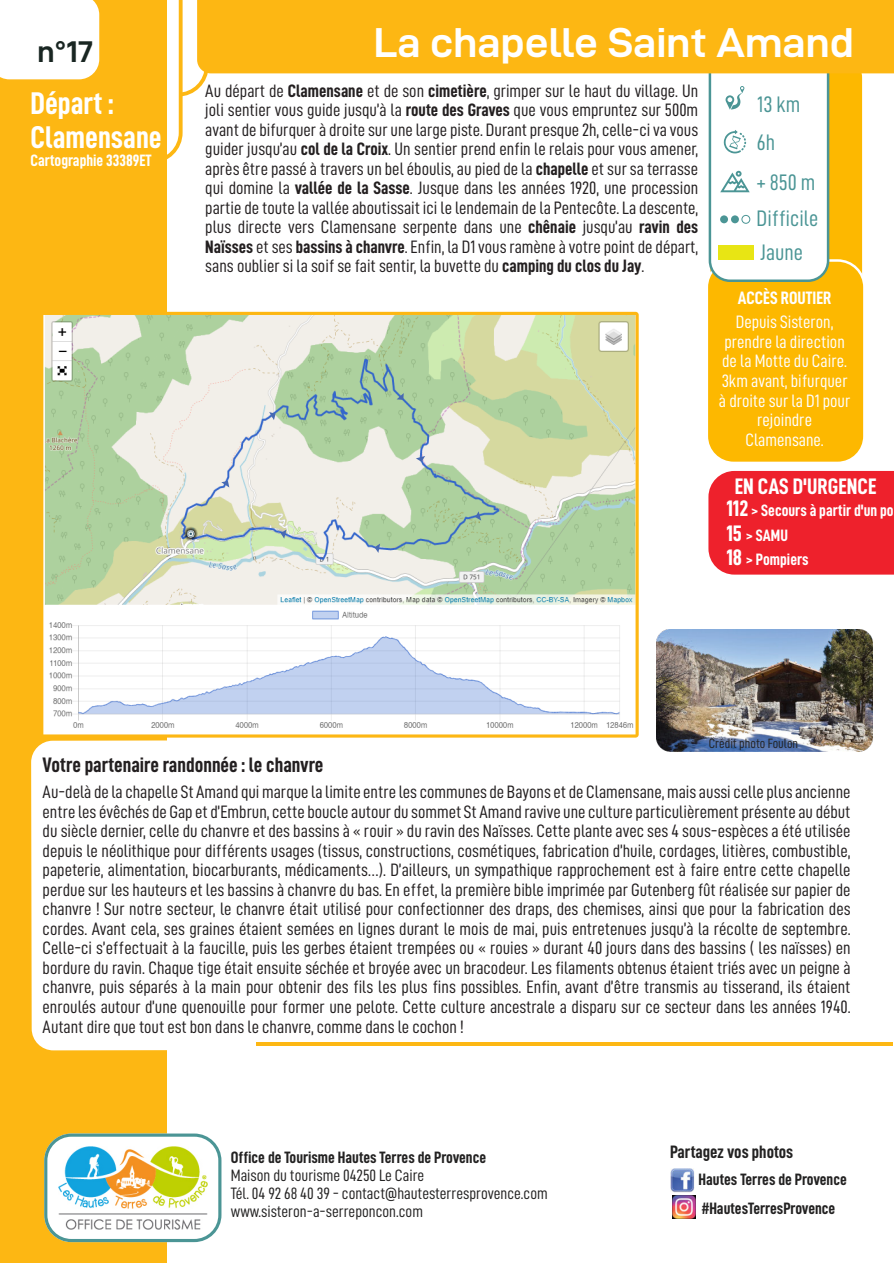
<style>
.page{position:relative;width:894px;height:1263px;background:#fff}
.page>*{position:absolute;margin:0;border:0;box-sizing:border-box;transform-origin:0 0}
.t1{font:41.85px "D DIN Exp Bold";color:#fff}
.t2{font:31.5px/34.2px "D DIN Condensed Bold";color:#fff}
.t3{font:30px "D DIN Exp Bold";color:#192622}
.t4{font:22.5px/40.2px "D DIN Condensed";color:#4b9595}
.t5{font:22.5px "D DIN Condensed Bold";color:#fff}
.t6{font:21px "D DIN Condensed Bold";color:#231f20}
.t7{font:18px/19.5px "D DIN Condensed";color:#231f20;text-align:justify}
.t8{font:18px/19.5px "D DIN Condensed";color:#fff;text-align:center}
.t9{font:18px "D DIN Condensed Bold";color:#232222}
.t10{font:18px "D DIN Condensed Bold";color:#fff}
.t11{font:16.5px/17.9px "D DIN Condensed";color:#232222}
.t12{font:16.5px "D DIN Condensed Bold";color:#232222}
.t13{font:16.5px/24.5px "D DIN Condensed Bold";color:#fff}
.t14{font:13.5px "D DIN Condensed";color:#232222}
.s1{font-family:"D DIN Condensed Bold"}
.s2{font-size:22.5px}
</style>
<div class="page">
<div style="left:707px;top:51px;width:157px;height:415px;background:#fdb800;border:3px solid #fff;border-radius:26px"></div>
<div style="left:705px;top:259px;width:160px;height:205px;background:#fdb800;border:3px solid #fff;border-radius:27px"></div>
<div style="left:0;top:0;width:167px;height:1263px;background:#fdb713"></div>
<div style="left:708px;top:471px;width:185px;height:104px;background:#ee212c"></div>
<div style="left:708px;top:51px;width:121px;height:231px;background:#fff;border:3px solid #4b9595;border-radius:20px"></div>
<div style="left:717px;top:245px;width:36px;height:14px;background:#e8e514"></div>
<svg style="left:723px;top:130px;width:22px;height:23px"></svg>
<svg style="left:720px;top:171px;width:29px;height:21px"></svg>
<svg style="left:725px;top:86px;width:19px;height:24px"></svg>
<div style="left:741px;top:215px;width:8px;height:8px;border:1px solid #4b9595;border-radius:50%"></div>
<svg style="left:730px;top:215px;width:8px;height:8px"></svg>
<svg style="left:719px;top:215px;width:8px;height:8px"></svg>
<div style="left:208px;top:0;width:685px;height:73px;background:#fdb713"></div>
<svg style="left:0;top:0;width:208px;height:160px"></svg>
<hr style="left:256px;top:1042px;width:636px;height:4px;background:#fdb713">
<img style="left:670px;top:1168px;width:24px;height:24px">
<img style="left:672px;top:1195px;width:23px;height:24px">
<svg style="left:44px;top:1133px;width:177px;height:109px"></svg>
<img style="left:59px;top:1146px;width:148px;height:84px">
<div style="left:31px;top:740px;width:136px;height:310px;background:#fff"></div>
<img style="left:656px;top:629px;width:216px;height:123px">
<svg style="left:43px;top:312px;width:595px;height:426px"></svg>
<svg style="left:221px;top:481px;width:8px;height:6px"></svg>
<svg style="left:415px;top:456px;width:10px;height:6px"></svg>
<svg style="left:280px;top:530px;width:6px;height:9px"></svg>
<svg style="left:269px;top:412px;width:6px;height:8px"></svg>
<svg style="left:374px;top:544px;width:6px;height:9px"></svg>
<svg style="left:396px;top:393px;width:7px;height:7px"></svg>
<svg style="left:475px;top:511px;width:6px;height:10px"></svg>
<h3 class="t3" style="left:37px;top:37px;width:57px">n°17</h3>
<h2 class="t2" style="left:30px;top:87px;width:133px">Départ :<br>Clamensane</h2>
<p class="t13" style="left:30px;top:149px;width:123px">Cartographie 33389ET</p>
<h1 class="t1" style="left:374px;top:22px;width:481px">La chapelle Saint Amand</h1>
<p class="t7" style="left:205px;top:81px;width:494px">Au départ de <span class="s1">Clamensane</span> et de son <span class="s1">cimetière</span>, grimper sur le haut du village. Un joli sentier vous guide jusqu’à la <span class="s1">route des Graves</span> que vous empruntez sur 500m avant de bifurquer à droite sur une large piste. Durant presque 2h, celle-ci va vous guider jusqu’au <span class="s1">col de la Croix</span>. Un sentier prend enfin le relais pour vous amener, après être passé à travers un bel éboulis, au pied de la <span class="s1">chapelle</span> et sur sa terrasse qui domine la <span class="s1">vallée de la Sasse</span>. Jusque dans les années 1920, une procession partie de toute la vallée aboutissait ici le lendemain de la Pentecôte. La descente, plus directe vers Clamensane serpente dans une <span class="s1">chênaie</span> jusqu’au <span class="s1">ravin des Naïsses</span> et ses <span class="s1">bassins à chanvre</span>. Enfin, la D1 vous ramène à votre point de départ, sans oublier si la soif se fait sentir, la buvette du <span class="s1">camping du clos du Jay</span>.</p>
<p class="t4" style="left:757px;top:84px;width:45px">13 km</p>
<p class="t4" style="left:756px;top:122px;width:60px">6h +850m</p>
<p class="t4" style="left:756px;top:202px;width:63px;line-height:33.5px">Difficile<br>Jaune</p>
<p class="t10" style="left:737px;top:289px;width:95px">ACCÈS ROUTIER</p>
<p class="t8" style="left:718px;top:313px;width:133px">Depuis Sisteron, prendre la direction de la Motte du Caire.<br>3km avant, bifurquer à droite sur la D1 pour rejoindre<br>Clamensane.</p>
<p class="t5" style="left:734px;top:475px;width:143px">EN CAS D'URGENCE</p>
<p class="t13" style="left:726px;top:499px;width:169px"><span class="s2">112</span> &gt; Secours à partir d'un po<br><span class="s2">15</span> &gt; SAMU<br><span class="s2">18</span> &gt; Pompiers</p>
<p class="t14" style="left:708px;top:737px;width:91px">Crédit photo Foulon</p>
<p class="t6" style="left:43px;top:755px;width:282px">Votre partenaire randonnée : le chanvre</p>
<p class="t7" style="left:43px;top:782px;width:809px">Au-delà de la chapelle St Amand qui marque la limite entre les communes de Bayons et de Clamensane, mais aussi celle plus ancienne entre les évêchés de Gap et d’Embrun, cette boucle autour du sommet St Amandravive une culture particulièrement présente au début du siècle dernier, celle du chanvre et des bassins à « rouir » du ravin des Naïsses. Cette plante avec ses 4 sous-espèces a été utilisée depuis le néolithique pour différents usages (tissus, constructions, cosmétiques, fabrication d’huile, cordages, litières, combustible, papeterie, alimentation, biocarburants, médicaments…). D’ailleurs, un sympathique rapprochement est à faire entre cette chapelle perdue sur les hauteurs et les bassins à chanvre du bas. En effet, la première bible imprimée par Gutenberg fût réalisée sur papier de chanvre ! Sur notre secteur, le chanvre était utilisé pour confectionner des draps, des chemises, ainsi que pour la fabrication des cordes. Avant cela, ses graines étaient semées en lignes durant le mois de mai, puis entretenues jusqu’à la récolte de septembre.<br>Celle-ci s’effectuait à la faucille, puis les gerbes étaient trempées ou « rouies » durant 40 jours dans des bassins ( les naïsses) en bordure du ravin. Chaque tige était ensuite séchée et broyée avec un bracodeur. Les filaments obtenus étaient triés avec un peigne à chanvre, puis séparés à la main pour obtenir des fils les plus fins possibles. Enfin, avant d’être transmis au tisserand, ils étaient enroulés autour d’une quenouille pour former une pelote. Cette culture ancestrale a disparu sur ce secteur dans les années 1940.<br>Autant dire que tout est bon dans le chanvre, comme dans le cochon !</p>
<p class="t12" style="left:231px;top:1150px;width:257px">Office de Tourisme Hautes Terres de Provence</p>
<p class="t11" style="left:231px;top:1167px;width:318px">Maison du tourisme 04250 Le Caire<br>Tél. 04 92 68 40 39 - contact@hautesterresprovence.com www.sisteron-a-serreponcon.com</p>
<p class="t9" style="left:669px;top:1143px;width:125px">Partagez vos photos</p>
<p class="t12" style="left:698px;top:1171px;width:150px">Hautes Terres de Provence</p>
<p class="t12" style="left:701px;top:1200px;width:135px">#HautesTerresProvence</p>
</div>
